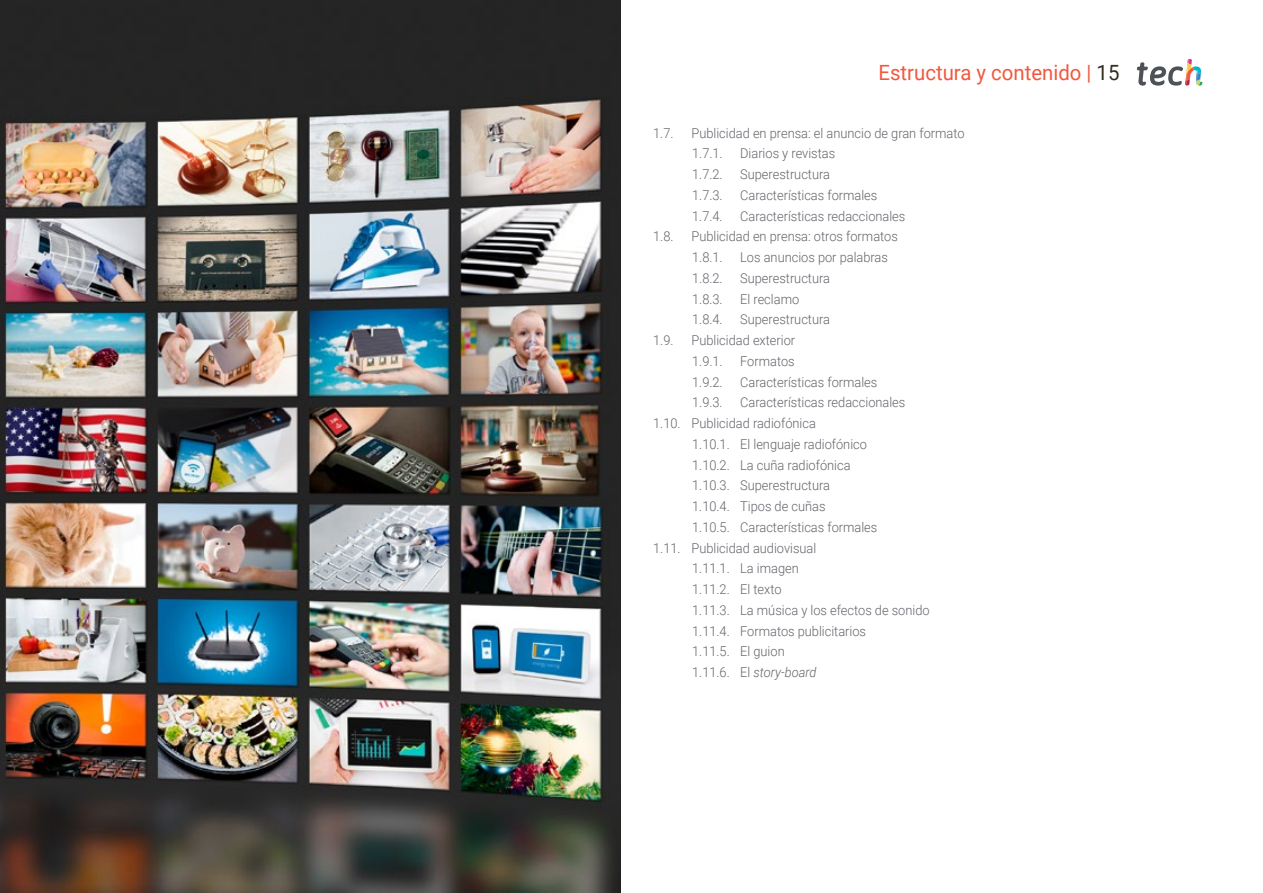
<style>
.page{position:relative;width:1263px;height:893px;background:#fff}
.page>*{position:absolute;margin:0;border:0;box-sizing:border-box;transform-origin:0 0}
.t1{font:21px "Roboto";color:#f1583f}
.t2{font:300 13.5px/20.7px "Roboto";color:#61646a;scale:.95 1}
.t3{font:italic 300 13.5px "Roboto";color:#61646a;scale:.95 1}
.s1{color:#312e20}
.s2{font-style:normal}
</style>
<div class="page">
<img style="left:0;top:0;width:621px;height:893px">
<svg style="left:1137px;top:59px;width:65px;height:27px"></svg>
<h1 class="t1" style="left:878px;top:57px;width:242px">Estructura y contenido | <span class="s1">15</span></h1>
<p class="t2" style="left:653px;top:122px;width:23px">1.7.</p>
<p class="t2" style="left:691px;top:122px;width:289px">Publicidad en prensa: el anuncio de gran formato<br>1.7.1.</p>
<p class="t2" style="left:740px;top:143px;width:102px">Diarios y revistas</p>
<p class="t2" style="left:692px;top:164px;width:34px">1.7.2.</p>
<p class="t2" style="left:740px;top:164px;width:96px">Superestructura</p>
<p class="t2" style="left:692px;top:184px;width:34px">1.7.3.</p>
<p class="t2" style="left:740px;top:184px;width:146px">Características formales</p>
<p class="t2" style="left:692px;top:205px;width:34px">1.7.4.</p>
<p class="t2" style="left:740px;top:205px;width:175px">Características redaccionales</p>
<p class="t2" style="left:653px;top:226px;width:23px">1.8.</p>
<p class="t2" style="left:691px;top:226px;width:219px">Publicidad en prensa: otros formatos<br>1.8.1.</p>
<p class="t2" style="left:740px;top:247px;width:157px">Los anuncios por palabras</p>
<p class="t2" style="left:692px;top:267px;width:34px">1.8.2.</p>
<p class="t2" style="left:740px;top:267px;width:96px">Superestructura</p>
<p class="t2" style="left:692px;top:288px;width:34px">1.8.3.</p>
<p class="t2" style="left:740px;top:288px;width:64px">El reclamo</p>
<p class="t2" style="left:692px;top:309px;width:34px">1.8.4.</p>
<p class="t2" style="left:740px;top:309px;width:96px">Superestructura</p>
<p class="t2" style="left:653px;top:330px;width:23px">1.9.</p>
<p class="t2" style="left:691px;top:330px;width:111px">Publicidad exterior<br>1.9.1.</p>
<p class="t2" style="left:740px;top:350px;width:59px">Formatos</p>
<p class="t2" style="left:692px;top:371px;width:34px">1.9.2.</p>
<p class="t2" style="left:740px;top:371px;width:146px">Características formales</p>
<p class="t2" style="left:692px;top:392px;width:34px">1.9.3.</p>
<p class="t2" style="left:740px;top:392px;width:175px">Características redaccionales</p>
<p class="t2" style="left:653px;top:413px;width:173px">1.10. Publicidad radiofónica</p>
<p class="t2" style="left:692px;top:433px;width:185px">1.10.1. El lenguaje radiofónico</p>
<p class="t2" style="left:692px;top:454px;width:168px">1.10.2. La cuña radiofónica</p>
<p class="t2" style="left:692px;top:475px;width:147px">1.10.3. Superestructura</p>
<p class="t2" style="left:692px;top:496px;width:142px">1.10.4. Tipos de cuñas</p>
<p class="t2" style="left:692px;top:516px;width:196px">1.10.5. Características formales</p>
<p class="t2" style="left:653px;top:537px;width:173px">1.11. Publicidad audiovisual</p>
<p class="t2" style="left:692px;top:558px;width:114px">1.11.1. La imagen</p>
<p class="t2" style="left:692px;top:579px;width:96px">1.11.2. El texto</p>
<p class="t2" style="left:692px;top:599px;width:252px">1.11.3. La música y los efectos de sonido</p>
<p class="t2" style="left:692px;top:620px;width:185px">1.11.4. Formatos publicitarios</p>
<p class="t2" style="left:692px;top:641px;width:99px">1.11.5. El guion</p>
<p class="t3" style="left:692px;top:663px;width:132px"><span class="s2">1.11.6. El</span> story-board</p>
</div>
